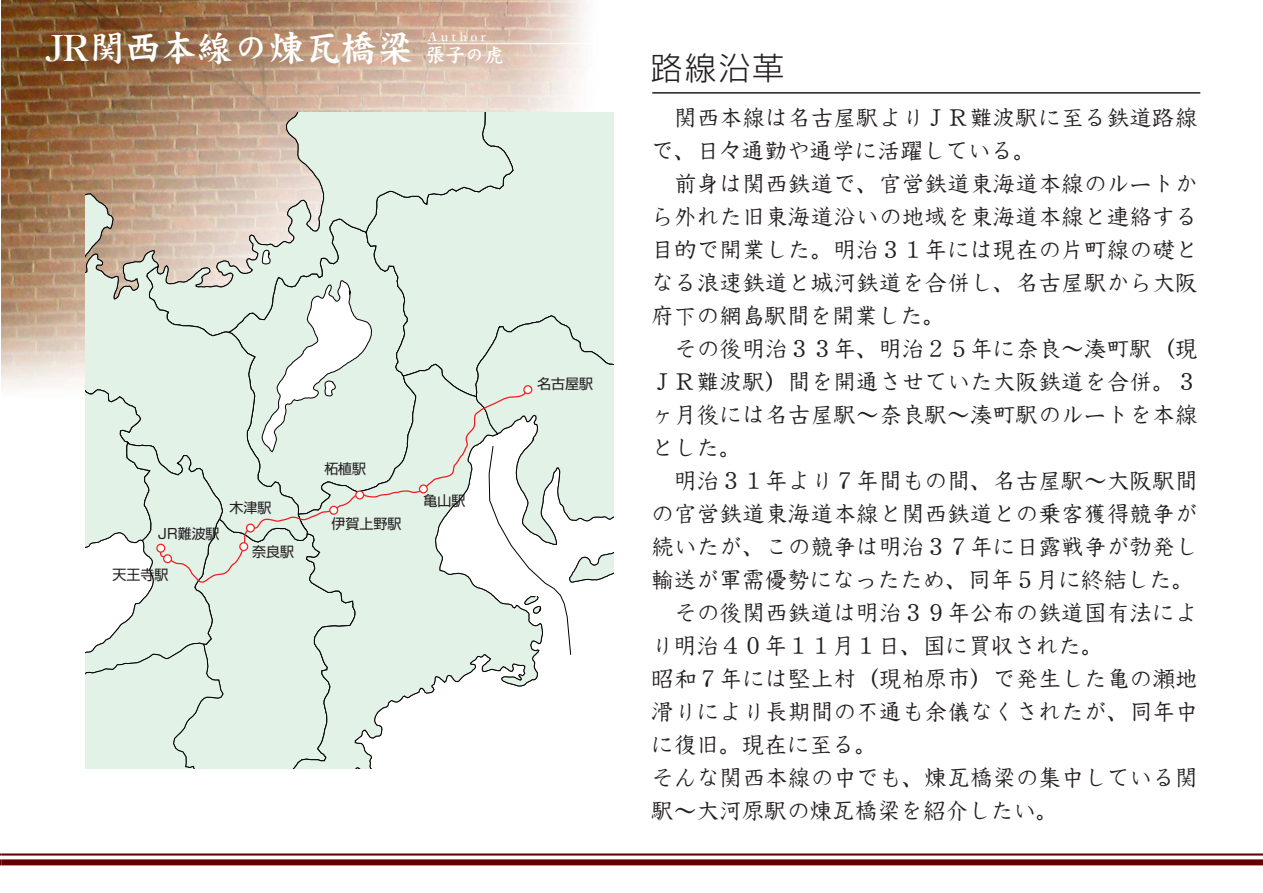
<style>
.page{position:relative;width:1263px;height:893px;background:#fff}
.page>*{position:absolute;margin:0;border:0;box-sizing:border-box;transform-origin:0 0}
.t1{font:700 36px "DF Kai Sho";color:#fff}
.t2{font:300 31.5px "Shin Go";color:#231f20}
.t3{font:24px/33px "DF Kyo Ka Sho W4";letter-spacing:-.05em;color:#231f20;text-align:justify}
.t4{font:700 19.5px "DF Kai Sho";color:#fff}
.t5{font:13.95px "Shin Go";color:#231f20}
.t6{font:700 12px "DF Kai Sho";letter-spacing:.305em;color:#fff}
</style>
<div class="page">
<img style="left:1px;top:0;width:608px;height:389px">
<hr style="left:428px;top:43px;width:177px;height:1px;background:#fff">
<hr style="left:1px;top:853px;width:1262px;height:2px;background:#600">
<div style="left:1px;top:859px;width:1262px;height:6px;background:#600"></div>
<div style="left:372px;top:113px;width:242px;height:251px;background:#e3f2e7"></div>
<svg style="left:372px;top:364px;width:166px;height:375px;fill:#e3f2e7"></svg>
<svg style="left:146px;top:113px;width:367px;height:223px;background:#daded1"></svg>
<svg style="left:85px;top:194px;width:223px;height:35px;background:#d4c3b2"></svg>
<svg style="left:85px;top:229px;width:287px;height:539px;background:#dee9df"></svg>
<svg style="left:476px;top:315px;width:138px;height:340px"></svg>
<svg style="left:159px;top:365px;width:369px;height:218px;background:#e0ebe2"></svg>
<div style="left:523px;top:385px;width:9px;height:9px;background:#fff;border:1px solid #ee2323;border-radius:50%"></div>
<div style="left:419px;top:484px;width:9px;height:9px;background:#fff;border:1px solid #ee2323;border-radius:50%"></div>
<div style="left:355px;top:490px;width:9px;height:9px;background:#fff;border:1px solid #ee2323;border-radius:50%"></div>
<svg style="left:329px;top:505px;width:9px;height:9px"></svg>
<div style="left:246px;top:523px;width:9px;height:9px;background:#fff;border:1px solid #ee2323;border-radius:50%"></div>
<div style="left:239px;top:542px;width:9px;height:9px;background:#fff;border:1px solid #ee2323;border-radius:50%"></div>
<div style="left:163px;top:554px;width:9px;height:9px;background:#fff;border:1px solid #ee2323;border-radius:50%"></div>
<svg style="left:156px;top:543px;width:9px;height:9px"></svg>
<hr style="left:652px;top:92px;width:548px;height:2px;background:#231f20">
<h1 class="t1" style="left:45px;top:30px;width:369px">JR関西本線の煉瓦橋梁</h1>
<p class="t6" style="left:428px;top:31px;width:60px">Author</p>
<p class="t4" style="left:426px;top:45px;width:80px">張子の虎</p>
<h2 class="t2" style="left:651px;top:56px;width:135px">路線沿革</h2>
<p class="t3" style="left:651px;top:100px;width:549px;text-indent:23px">関西本線は名古屋駅よりＪＲ難波駅に至る鉄道路線で、日々通勤や通学に活躍している。</p>
<p class="t3" style="left:651px;top:166px;width:549px;text-indent:23px">前身は関西鉄道で、官営鉄道東海道本線のルートから外れた旧東海道沿いの地域を東海道本線と連絡する目的で開業した。明治３１年には現在の片町線の礎となる浪速鉄道と城河鉄道を合併し、名古屋駅から大阪府下の網島駅間を開業した。</p>
<p class="t3" style="left:651px;top:331px;width:549px;text-indent:23px">その後明治３３年、明治２５年に奈良〜湊町駅（現ＪＲ難波駅）間を開通させていた大阪鉄道を合併。３ヶ月後には名古屋駅〜奈良駅〜湊町駅のルートを本線とした。</p>
<p class="t3" style="left:674px;top:463px;width:527px">明治３１年より７年間もの間、名古屋駅〜大阪駅間</p>
<p class="t3" style="left:651px;top:496px;width:549px">の官営鉄道東海道本線と関西鉄道との乗客獲得競争が</p>
<p class="t3" style="left:651px;top:529px;width:549px">続いたが、この競争は明治３７年に日露戦争が勃発し</p>
<p class="t3" style="left:651px;top:562px;width:546px">輸送が軍需優勢になったため、同年５月に終結した。</p>
<p class="t3" style="left:674px;top:595px;width:527px">その後関西鉄道は明治３９年公布の鉄道国有法によ</p>
<p class="t3" style="left:651px;top:628px;width:455px">り明治４０年１１月１日、国に買収された。</p>
<p class="t3" style="left:651px;top:661px;width:549px">昭和７年には堅上村（現柏原市）で発生した亀の瀬地</p>
<p class="t3" style="left:651px;top:694px;width:549px">滑りにより長期間の不通も余儀なくされたが、同年中</p>
<p class="t3" style="left:651px;top:727px;width:229px">に復旧。現在に至る。</p>
<p class="t3" style="left:651px;top:760px;width:549px">そんな関西本線の中でも、煉瓦橋梁の集中している関</p>
<p class="t3" style="left:651px;top:793px;width:410px">駅〜大河原駅の煉瓦橋梁を紹介したい。</p>
<p class="t5" style="left:537px;top:379px;width:57px">名古屋駅</p>
<p class="t5" style="left:324px;top:463px;width:43px">柘植駅</p>
<p class="t5" style="left:423px;top:495px;width:43px">亀山駅</p>
<p class="t5" style="left:230px;top:502px;width:43px">木津駅</p>
<p class="t5" style="left:332px;top:518px;width:71px">伊賀上野駅</p>
<p class="t5" style="left:158px;top:528px;width:63px">JR難波駅</p>
<p class="t5" style="left:113px;top:569px;width:57px">天王寺駅</p>
<p class="t5" style="left:252px;top:546px;width:43px">奈良駅</p>
</div>
